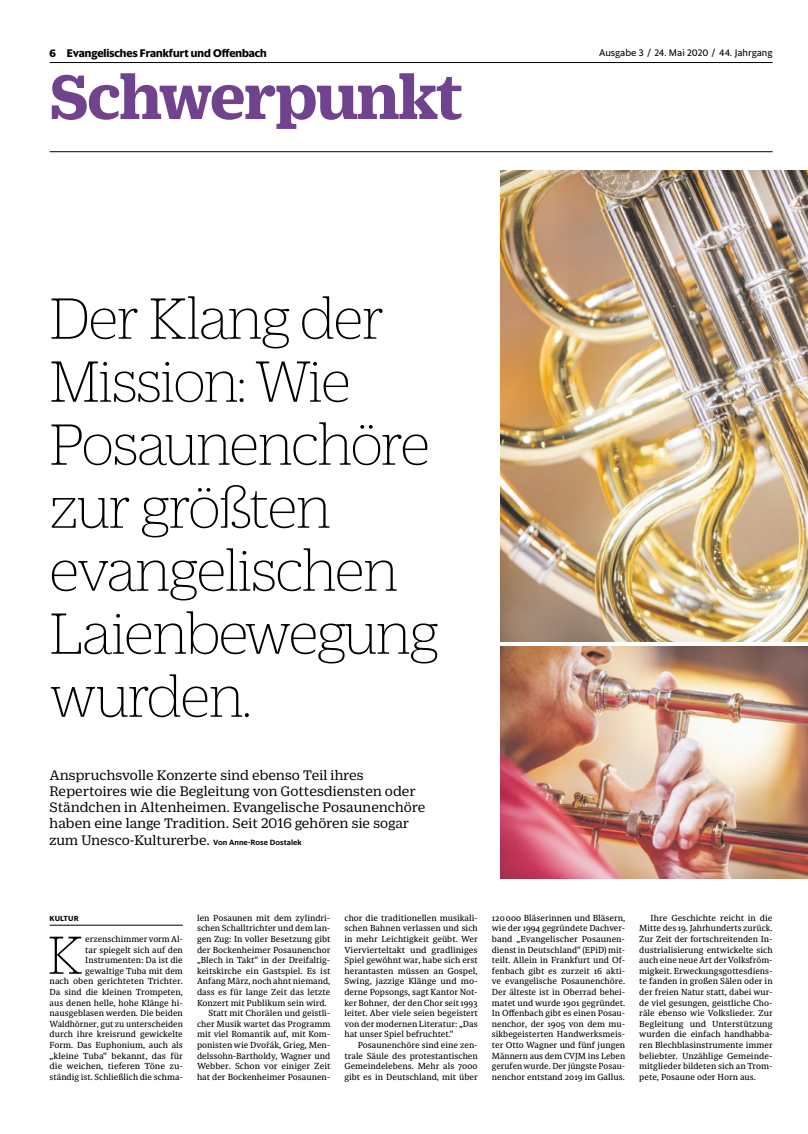
<style>
.page{position:relative;width:808px;height:1134px;background:#fff}
.page>*{position:absolute;margin:0;border:0;box-sizing:border-box;transform-origin:0 0}
.t1{font:700 68px "Duplicate Ionic";letter-spacing:-.025em;color:#71438e}
.t2{font:100 63px/63px "Duplicate Ionic";letter-spacing:-.02em;color:#000}
.t3{font:100 58px "Duplicate Ionic";color:#000}
.t4{font:15px/16.2px "Duplicate Ionic";letter-spacing:.005em;color:#000}
.t5{font:700 10.9px "Sanomat Sans";color:#000}
.t6{font:9.8px "Sanomat Sans Text";letter-spacing:-.005em;color:#000}
.t7{font:8.7px/10.6px "Sindelar Regular B";color:#000;text-align:justify}
.t8{font:700 7.5px "Sanomat Sans Text";letter-spacing:.02em;color:#000}
.s1{font-family:"Sanomat Sans Text";font-weight:600;font-size:7.7px}
</style>
<div class="page">
<hr style="left:50px;top:925px;width:133px;height:1px;background:#000">
<img style="left:500px;top:170px;width:308px;height:471px">
<img style="left:500px;top:646px;width:308px;height:232px">
<hr style="left:50px;top:151px;width:722px;height:1px;background:#000">
<hr style="left:50px;top:62px;width:722px;height:1px;background:#000">
<p class="t5" style="left:50px;top:44px;width:219px">6 Evangelisches Frankfurt und Offenbach</p>
<p class="t6" style="left:599px;top:46px;width:175px">Ausgabe 3 / 24. Mai 2020 / 44. Jahrgang</p>
<h1 class="t1" style="left:50px;top:48px;width:415px">Schwerpunkt</h1>
<h2 class="t2" style="left:50px;top:283px;width:391px">Der Klang der<br>Mission: Wie<br>Posaunenchöre zur größten evangelischen<br>Laienbewegung wurden.</h2>
<p class="t4" style="left:50px;top:765px;width:377px">Anspruchsvolle Konzerte sind ebenso Teil ihres Repertoires wie die Begleitung von Gottesdiensten oder Ständchen in Altenheimen. Evangelische Posaunenchöre haben eine lange Tradition. Seit 2016 gehören sie sogar zum Unesco-Kulturerbe. <span class="s1">Von Anne-Rose Dostalek</span></p>
<p class="t8" style="left:50px;top:912px;width:31px">KULTUR</p>
<h3 class="t3" style="left:48px;top:918px;width:37px">K</h3>
<p class="t7" style="left:50px;top:934px;width:135px;text-align:right">erzenschimmer vorm Al-<br>tar spiegelt sich auf den<br>Instrumenten: Da ist die gewaltige Tuba mit dem<br>nach oben gerichteten Trichter.<br>Da sind die kleinen Trompeten, aus denen helle, hohe Klänge hi&shy;nausgeblasen werden. Die beiden<br>Waldhörner, gut zu unterscheiden durch ihre kreisrund gewickelte<br>Form. Das Euphonium, auch als „kleine Tuba“ bekannt, das für die weichen, tieferen Töne zu&shy;ständig ist. Schließlich die schma-</p>
<p class="t7" style="left:197px;top:913px;width:135px">len Posaunen mit dem zylindri-</p>
<p class="t7" style="left:197px;top:923px;width:135px">schen Schalltrichter und dem lan-</p>
<p class="t7" style="left:197px;top:934px;width:135px">gen Zug: In voller Besetzung gibt</p>
<p class="t7" style="left:197px;top:945px;width:135px">der Bockenheimer Posaunenchor</p>
<p class="t7" style="left:197px;top:955px;width:135px">„Blech in Takt“ in der Dreifaltig-</p>
<p class="t7" style="left:197px;top:966px;width:135px">keitskirche ein Gastspiel. Es ist</p>
<p class="t7" style="left:197px;top:976px;width:135px">Anfang März, noch ahnt niemand,</p>
<p class="t7" style="left:197px;top:987px;width:135px">dass es für lange Zeit das letzte</p>
<p class="t7" style="left:197px;top:998px;width:131px">Konzert mit Publikum sein wird.</p>
<p class="t7" style="left:208px;top:1008px;width:123px">Statt mit Chorälen und geistli-</p>
<p class="t7" style="left:197px;top:1019px;width:135px">cher Musik wartet das Programm</p>
<p class="t7" style="left:197px;top:1029px;width:135px">mit viel Romantik auf, mit Kom-</p>
<p class="t7" style="left:197px;top:1040px;width:135px">ponisten wie Dvořák, Grieg, Men-</p>
<p class="t7" style="left:197px;top:1051px;width:135px">delssohn-Bartholdy, Wagner und</p>
<p class="t7" style="left:197px;top:1061px;width:135px">Webber. Schon vor einiger Zeit</p>
<p class="t7" style="left:197px;top:1072px;width:135px">hat der Bockenheimer Posaunen-</p>
<p class="t7" style="left:344px;top:913px;width:135px">chor die traditionellen musikali&shy;schen Bahnen verlassen und sich in mehr Leichtigkeit geübt. Wer Viervierteltakt und gradliniges Spiel gewöhnt war, habe sich erst herantasten müssen an Gospel, Swing, jazzige Klänge und mo&shy;derne Popsongs, sagt Kantor Not&shy;ker Bohner, der den Chor seit 1993 leitet. Aber viele seien begeistert von der modernen Literatur: „Das hat unser Spiel befruchtet.“</p>
<p class="t7" style="left:344px;top:1040px;width:135px;text-indent:13px">Posaunenchöre sind eine zen&shy;trale Säule des protestantischen Gemeindelebens. Mehr als 7000 gibt es in Deutschland, mit über</p>
<p class="t7" style="left:492px;top:913px;width:135px">120 000 Bläserinnen und Bläsern, wie der 1994 gegründete Dachver&shy;band „Evangelischer Posaunen&shy;dienst in Deutschland“ (EPiD) mit&shy;teilt. Allein in Frankfurt und Of&shy;fenbach gibt es zurzeit 16 akti&shy;ve evangelische Posaunenchöre.<br>Der älteste ist in Oberrad behei&shy;matet und wurde 1901 gegründet.<br>In Offenbach gibt es einen Posau&shy;nenchor, der 1905 von dem mu&shy;sikbegeisterten Handwerksmeis&shy;ter Otto Wagner und fünf jungen Männern aus dem CVJM ins Leben gerufen wurde. Der jüngste Posau&shy;nenchor entstand 2019 im Gallus.</p>
<p class="t7" style="left:639px;top:913px;width:135px;text-indent:11px">Ihre Geschichte reicht in die Mitte des 19. Jahrhunderts zurück.<br>Zur Zeit der fortschreitenden In&shy;dustrialisierung entwickelte sich auch eine neue Art der Volksfröm&shy;migkeit. Erweckungsgottesdiens&shy;te fanden in großen Sälen oder in der freien Natur statt, dabei wur&shy;de viel gesungen, geistliche Cho&shy;räle ebenso wie Volkslieder. Zur Begleitung und Unterstützung wurden die einfach handhabba&shy;ren Blechblasinstrumente immer beliebter. Unzählige Gemeinde&shy;mitglieder bildeten sich an Trom&shy;pete, Posaune oder Horn aus.</p>
</div>
